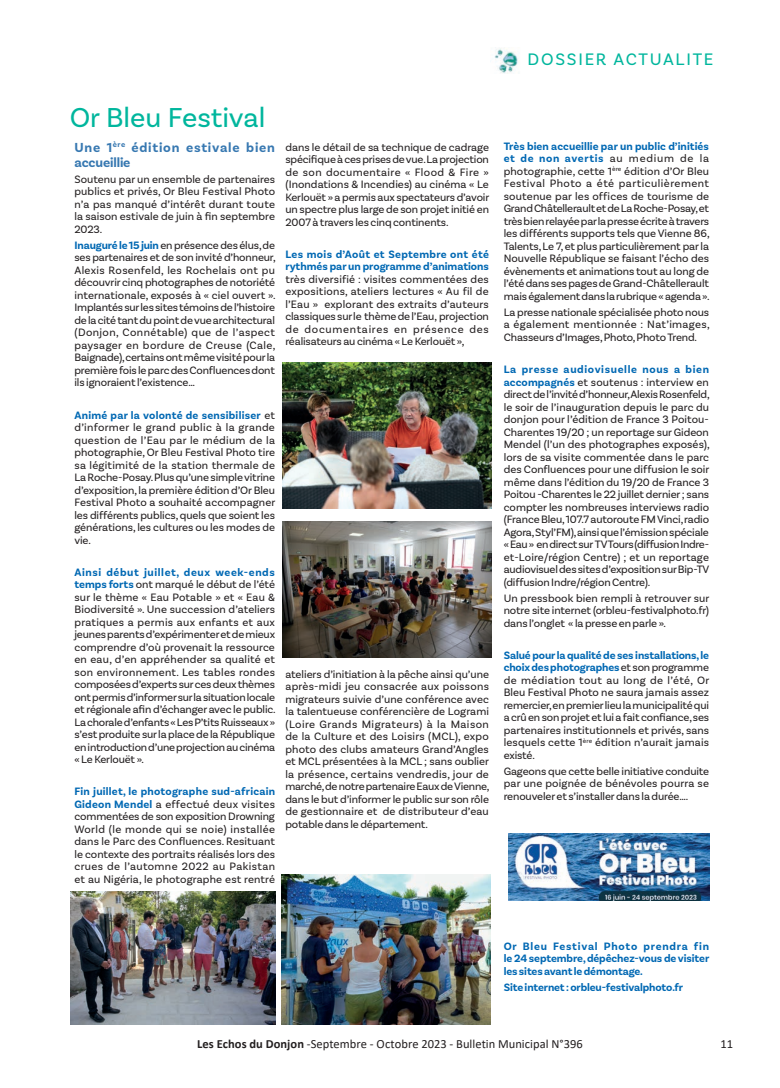
<style>
.page{position:relative;width:780px;height:1088px;background:#fff}
.page>*{position:absolute;margin:0;border:0;box-sizing:border-box;transform-origin:0 0}
.Titre{font:28.75px "Basic Sans";color:#00b69d}
.t1{font:17.5px "Basic Sans";letter-spacing:.1em;color:#00b69d}
.Texte_articles_nouv_BM{font:700 13.75px/15px "Basic Sans";letter-spacing:.055em;color:#3778b1}
.t2{font:12.5px "Calibri";color:#231f20}
.Texte_articles_nouv_BM-2{font:11.25px/12.5px "Basic Sans";letter-spacing:-.01em;color:#231f20;text-align:justify}
.Texte_articles_nouv_BM-3{font:700 11.25px/12.5px "Basic Sans";letter-spacing:-.01em;color:#0168b3;text-align:justify}
.s1{font-weight:700;color:#0168b3}
.s2{font-weight:700}
</style>
<div class="page">
<img style="left:282px;top:362px;width:209px;height:147px">
<img style="left:281px;top:874px;width:209px;height:150px">
<img style="left:71px;top:891px;width:204px;height:133px">
<img style="left:282px;top:522px;width:209px;height:136px">
<img style="left:508px;top:833px;width:201px;height:68px">
<img style="left:494px;top:48px;width:25px;height:26px">
<h2 class="t1" style="left:527px;top:48px;width:187px">DOSSIER ACTUALITE</h2>
<p class="Titre" style="left:70px;top:100px;width:197px">Or Bleu Festival</p>
<p class="Texte_articles_nouv_BM" style="left:74px;top:140px;width:202px">Une 1<sup>ère</sup> édition estivale bien accueillie</p>
<p class="Texte_articles_nouv_BM-2" style="left:74px;top:173px;width:202px">Soutenu par un ensemble de partenaires publics et privés, Or Bleu Festival Photo n’a pas manqué d’intérêt durant toute la saison estivale de juin à fin septembre 2023.</p>
<p class="Texte_articles_nouv_BM-2" style="left:74px;top:239px;width:203px"><span class="s1">Inauguré le 15 juin</span> en présence des élus, de ses partenaires et de son invité d’honneur, Alexis Rosenfeld, les Rochelais ont pu découvrir cinq photographes de notoriété internationale, exposés à « ciel ouvert ».<br>Implantés sur les sites témoins de l’histoire de la cité tant du point de vue architectural (Donjon, Connétable) que de l’aspect paysager en bordure de Creuse (Cale, Baignade), certains ont même visité pour la première fois le parc des Confluences dont ils ignoraient l’existence…</p>
<p class="Texte_articles_nouv_BM-2" style="left:74px;top:408px;width:202px"><span class="s1">Animé par la volonté de sensibiliser</span> et d’informer le grand public à la grande question de l’Eau par le médium de la photographie, Or Bleu Festival Photo tire sa légitimité de la station thermale de La Roche-Posay. Plus qu’une simple vitrine d’exposition, la première édition d’Or Bleu Festival Photo a souhaité accompagner les différents publics, quels que soient les générations, les cultures ou les modes de vie.</p>
<p class="Texte_articles_nouv_BM-2" style="left:74px;top:565px;width:203px"><span class="s1">Ainsi début juillet, deux week-ends temps forts</span> ont marqué le début de l’été sur le thème « Eau Potable » et « Eau &amp; Biodiversité ». Une succession d’ateliers pratiques a permis aux enfants et aux jeunes parents d’expérimenter et de mieux comprendre d’où provenait la ressource en eau, d’en appréhender sa qualité et son environnement. Les tables rondes composées d’experts sur ces deux thèmes ont permis d’informer sur la situation locale et régionale afin d’échanger avec le public.<br>La chorale d’enfants « Les P’tits Ruisseaux » s’est produite sur la place de la République en introduction d’une projection au cinéma « Le Kerlouët ».</p>
<p class="Texte_articles_nouv_BM-2" style="left:74px;top:785px;width:202px"><span class="s1">Fin juillet, le photographe sud-africain Gideon Mendel</span> a effectué deux visites commentées de son exposition Drowning World (le monde qui se noie) installée dans le Parc des Confluences. Resituant le contexte des portraits réalisés lors des crues de l’automne 2022 au Pakistan et au Nigéria, le photographe est rentré</p>
<p class="Texte_articles_nouv_BM-2" style="left:285px;top:141px;width:205px">dans le détail de sa technique de cadrage spécifique à ces prises de vue. La projection de son documentaire « Flood &amp; Fire » (Inondations &amp; Incendies) au cinéma « Le Kerlouët » a permis aux spectateurs d’avoir un spectre plus large de son projet initié en 2007 à travers les cinq continents.</p>
<p class="Texte_articles_nouv_BM-2" style="left:285px;top:248px;width:205px"><span class="s1">Les mois d’Août et Septembre ont été rythmés par un programme d’animations </span>très diversifié : visites commentées des expositions, ateliers lectures « Au fil de l’Eau » explorant des extraits d’auteurs classiques sur le thème de l’Eau, projection de documentaires en présence des réalisateurs au cinéma « Le Kerlouët »,</p>
<p class="Texte_articles_nouv_BM-2" style="left:285px;top:667px;width:206px">ateliers d’initiation à la pêche ainsi qu’une après-midi jeu consacrée aux poissons migrateurs suivie d’une conférence avec la talentueuse conférencière de Logrami (Loire Grands Migrateurs) à la Maison de la Culture et des Loisirs (MCL), expo photo des clubs amateurs Grand’Angles et MCL présentées à la MCL ; sans oublier la présence, certains vendredis, jour de marché, de notre partenaire Eaux de Vienne, dans le but d’informer le public sur son rôle de gestionnaire et de distributeur d’eau potable dans le département.</p>
<p class="Texte_articles_nouv_BM-2" style="left:503px;top:140px;width:207px"><span class="s1">Très bien accueillie par un public d’initiés et de non avertis</span> au medium de la photographie, cette 1<sup>ère</sup> édition d’Or Bleu Festival Photo a été particulièrement soutenue par les offices de tourisme de Grand Châtellerault et de La Roche-Posay, et très bien relayée par la presse écrite à travers les différents supports tels que Vienne 86, Talents, Le 7, et plus particulièrement par la Nouvelle République se faisant l’écho des évènements et animations tout au long de l’été dans ses pages de Grand-Châtellerault mais également dans la rubrique « agenda ».</p>
<p class="Texte_articles_nouv_BM-2" style="left:503px;top:306px;width:207px">La presse nationale spécialisée photo nous a également mentionnée : Nat’images, Chasseurs d’Images, Photo, Photo Trend.</p>
<p class="Texte_articles_nouv_BM-2" style="left:503px;top:363px;width:207px"><span class="s1">La presse audiovisuelle nous a bien accompagnés</span> et soutenus : interview en direct de l’invité d’honneur, Alexis Rosenfeld, le soir de l’inauguration depuis le parc du donjon pour l’édition de France 3 Poitou-Charentes 19/20 ; un reportage sur Gideon Mendel (l’un des photographes exposés), lors de sa visite commentée dans le parc des Confluences pour une diffusion le soir même dans l’édition du 19/20 de France 3<br>Poitou -Charentes le 22 juillet dernier ; sans compter les nombreuses interviews radio (France Bleu, 107.7 autoroute FM Vinci, radio Agora, Styl’FM), ainsi que l’émission spéciale « Eau » en direct sur TV Tours (diffusion Indre&shy;et-Loire/région Centre) ; et un reportage audiovisuel des sites d’exposition sur Bip-TV (diffusion Indre/région Centre).</p>
<p class="Texte_articles_nouv_BM-2" style="left:503px;top:591px;width:207px">Un pressbook bien rempli à retrouver sur notre site internet (orbleu-festivalphoto.fr) dans l’onglet « la presse en parle ».</p>
<p class="Texte_articles_nouv_BM-2" style="left:503px;top:649px;width:207px"><span class="s1">Salué pour la qualité de ses installations, le choix des photographes</span> et son programme de médiation tout au long de l’été, Or Bleu Festival Photo ne saura jamais assez remercier, en premier lieu la municipalité qui a crû en son projet et lui a fait confiance, ses partenaires institutionnels et privés, sans lesquels cette 1<sup>ère</sup> édition n’aurait jamais existé.</p>
<p class="Texte_articles_nouv_BM-2" style="left:503px;top:765px;width:207px">Gageons que cette belle initiative conduite par une poignée de bénévoles pourra se renouveler et s’installer dans la durée….</p>
<p class="Texte_articles_nouv_BM-3" style="left:503px;top:940px;width:207px">Or Bleu Festival Photo prendra fin le 24 septembre, dépêchez-vous de visiter les sites avant le démontage.</p>
<p class="Texte_articles_nouv_BM-3" style="left:503px;top:981px;width:181px">Site internet : orbleu-festivalphoto.fr</p>
<p class="t2" style="left:197px;top:1035px;width:387px"><span class="s2">Les Echos du Donjon</span> -Septembre - Octobre 2023 - Bulletin Municipal N°396</p>
<p class="t2" style="left:720px;top:1035px;width:14px">11</p>
</div>
